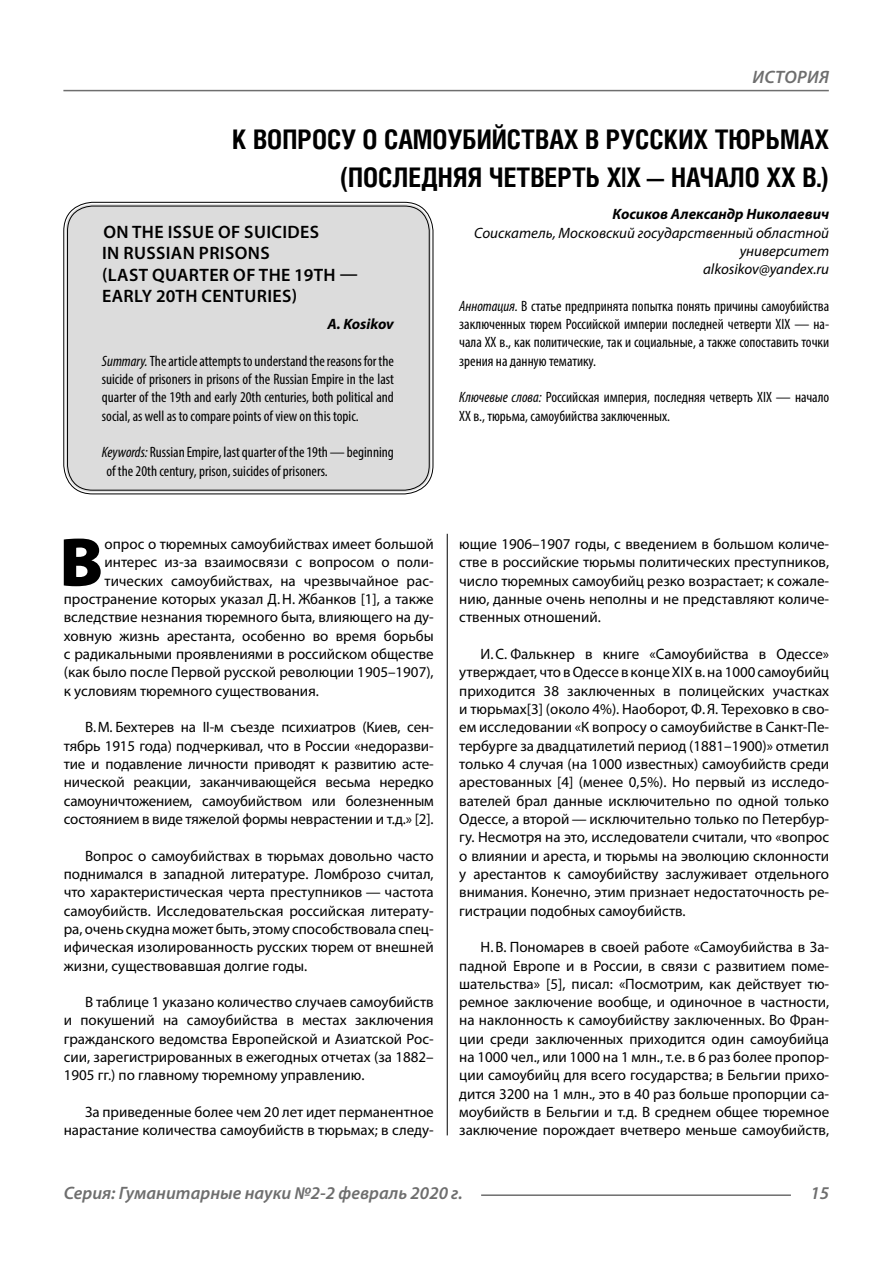
<style>
.page{position:relative;width:893px;height:1263px;background:#fff}
.page>*{position:absolute;margin:0;border:0;box-sizing:border-box;transform-origin:0 0}
.Bukvica{font:900 69.3px "Myriad Pro";color:#000}
.Header{font:700 27px/37.5px "Helios Cond C";color:#000;text-align:right}
.Header-eng{font:600 18px/21.6px "Myriad Pro";letter-spacing:.02em;color:#000}
.t1{font:italic 600 18px "Myriad Pro";color:#6e6e6e}
.Normal{font:15px/18.3px "Myriad Pro";color:#000;text-align:justify}
.Bukvica-2{font:15px "Myriad Pro";color:#000}
.Annotation-eng{font:condensed 15px/18.3px "Myriad Pro";color:#000;text-align:justify}
.Annotation-rus{font:condensed 15px/18.3px "Myriad Pro";color:#000;text-align:justify}
.Author-doc{font:italic 15px/18.3px "Myriad Pro";color:#000;text-align:right}
.Author{font:italic 700 15px "Myriad Pro";color:#000}
.Author-email{font:italic 15px "Myriad Pro";color:#000}
.Author-eng{font:italic 700 15px "Myriad Pro";letter-spacing:-.005em;color:#000}
.s1{font-style:italic}
</style>
<div class="page">
<hr style="left:447px;top:128px;width:1px;height:1007px;background:#000">
<div style="left:66px;top:204px;width:365px;height:288px;background:#dcdcdc;border-radius:27px"></div>
<div style="left:63px;top:202px;width:370px;height:292px;border:1px solid #000;border-radius:29px"></div>
<div style="left:67px;top:206px;width:363px;height:284px;border:1px solid #000;border-radius:25px"></div>
<hr style="left:63px;top:90px;width:766px;height:1px;background:#6e6e6e">
<hr style="left:481px;top:1194px;width:310px;height:2px;background:#6e6e6e">
<p class="t1" style="left:752px;top:66px;width:24px">История</p>
<p class="Header" style="left:232px;top:120px;width:599px">К ВОПРОСУ О САМОУБИЙСТВАХ В РУССКИХ ТЮРЬМАХ (ПОСЛЕДНЯЯ ЧЕТВЕРТЬ XIX — НАЧАЛО ХХ В.)</p>
<p class="Author" style="left:612px;top:204px;width:218px">Косиков Александр Николаевич</p>
<p class="Author-doc" style="left:474px;top:223px;width:357px">Соискатель, Московский государственный областной университет</p>
<p class="Author-email" style="left:703px;top:260px;width:128px">alkosikov@yandex.ru</p>
<p class="Annotation-rus" style="left:459px;top:296px;width:371px"><span class="s1">Аннотация.</span> В статье предпринята попытка понять причины самоубийства заключенных тюрем Российской империи последней четверти XIX — на&shy;чала ХХ в., как политические, так и социальные, а также сопоставить точки зрения на данную тематику.</p>
<p class="Annotation-rus" style="left:459px;top:388px;width:371px"><span class="s1">Ключевые слова:</span> Российская империя, последняя четверть XIX — начало<br>ХХ в., тюрьма, самоубийства заключенных.</p>
<p class="Header-eng" style="left:102px;top:220px;width:257px">ON THE ISSUE OF SUICIDES<br>IN RUSSIAN PRISONS<br>(LAST QUARTER OF THE 19TH —<br>EARLY 20TH CENTURIES)</p>
<p class="Author-eng" style="left:327px;top:314px;width:68px">A. Kosikov</p>
<p class="Annotation-eng" style="left:102px;top:351px;width:294px"><span class="s1">Summary.</span> The article attempts to understand the reasons for the suicide of prisoners in prisons of the Russian Empire in the last quarter of the 19th and early 20th centuries, both political and social, as well as to compare points of view on this topic.</p>
<p class="Annotation-eng" style="left:106px;top:443px;width:289px;text-indent:-4px"><span class="s1">Keywords:</span> Russian Empire, last quarter of the 19th — beginning of the 20th century, prison, suicides of prisoners.</p>
<p class="Bukvica" style="left:59px;top:516px;width:45px">В</p>
<p class="Bukvica-2" style="left:105px;top:535px;width:331px">опрос о тюремных самоубийствах имеет большой</p>
<p class="Bukvica-2" style="left:105px;top:553px;width:331px">интерес из-за взаимосвязи с вопросом о поли-</p>
<p class="Bukvica-2" style="left:105px;top:571px;width:331px">тических самоубийствах, на чрезвычайное рас-</p>
<p class="Bukvica-2" style="left:64px;top:590px;width:371px">пространение которых указал Д.Н. Жбанков [1], а также</p>
<p class="Bukvica-2" style="left:64px;top:608px;width:371px">вследствие незнания тюремного быта, влияющего на ду-</p>
<p class="Bukvica-2" style="left:64px;top:626px;width:371px">ховную жизнь арестанта, особенно во время борьбы</p>
<p class="Bukvica-2" style="left:64px;top:645px;width:371px">с радикальными проявлениями в российском обществе</p>
<p class="Bukvica-2" style="left:64px;top:663px;width:371px">(как было после Первой русской революции 1905–1907),</p>
<p class="Bukvica-2" style="left:64px;top:681px;width:257px">к условиям тюремного существования.</p>
<p class="Normal" style="left:64px;top:718px;width:371px;text-indent:21px">В.М. Бехтерев на II-м съезде психиатров (Киев, сен&shy;тябрь 1915 года) подчеркивал, что в России «недоразви&shy;тие и подавление личности приводят к развитию асте&shy;нической реакции, заканчивающейся весьма нередко самоуничтожением, самоубийством или болезненным состоянием в виде тяжелой формы неврастении и т.д.» [2].</p>
<p class="Normal" style="left:64px;top:846px;width:371px;text-indent:21px">Вопрос о самоубийствах в тюрьмах довольно часто поднимался в западной литературе. Ломброзо считал, что характеристическая черта преступников — частота самоубийств. Исследовательская российская литерату&shy;ра, очень скудна может быть, этому способствовала спец&shy;ифическая изолированность русских тюрем от внешней жизни, существовавшая долгие годы.</p>
<p class="Normal" style="left:64px;top:993px;width:371px;text-indent:21px">В таблице 1 указано количество случаев самоубийств и покушений на самоубийства в местах заключения гражданского ведомства Европейской и Азиатской Рос&shy;сии, зарегистрированных в ежегодных отчетах (за 1882– 1905 гг.) по главному тюремному управлению.</p>
<p class="Normal" style="left:64px;top:1103px;width:371px;text-align:right">За приведенные более чем 20 лет идет перманентное нарастание количества самоубийств в тюрьмах; в следу-</p>
<p class="Normal" style="left:459px;top:535px;width:371px">ющие 1906–1907 годы, с введением в большом количе&shy;стве в российские тюрьмы политических преступников, число тюремных самоубийц резко возрастает; к сожале&shy;нию, данные очень неполны и не представляют количе&shy;ственных отношений.</p>
<p class="Normal" style="left:459px;top:644px;width:371px;text-indent:21px">И.С. Фалькнер в книге «Самоубийства в Одессе» утверждает, что в Одессе в конце XIX в. на 1000 самоубийц приходится 38 заключенных в полицейских участках и тюрьмах[3] (около 4%). Наоборот, Ф.Я. Тереховко в сво&shy;ем исследовании «К вопросу о самоубийстве в Санкт-Пе&shy;тербурге за двадцатилетий период (1881–1900)» отметил только 4 случая (на 1000 известных) самоубийств среди арестованных [4] (менее 0,5%). Но первый из исследо&shy;вателей брал данные исключительно по одной только Одессе, а второй — исключительно только по Петербур&shy;гу. Несмотря на это, исследователи считали, что «вопрос о влиянии и ареста, и тюрьмы на эволюцию склонности у арестантов к самоубийству заслуживает отдельного внимания. Конечно, этим признает недостаточность ре&shy;гистрации подобных самоубийств.</p>
<p class="Normal" style="left:459px;top:938px;width:371px;text-indent:21px">Н.В. Пономарев в своей работе «Самоубийства в За&shy;падной Европе и в России, в связи с развитием поме&shy;шательства» [5], писал: «Посмотрим, как действует тю&shy;ремное заключение вообще, и одиночное в частности, на наклонность к самоубийству заключенных. Во Фран&shy;ции среди заключенных приходится один самоубийца на 1000 чел., или 1000 на 1 млн., т.е. в 6 раз более пропор&shy;ции самоубийц для всего государства; в Бельгии прихо&shy;дится 3200 на 1 млн., это в 40 раз больше пропорции са&shy;моубийств в Бельгии и т.д. В среднем общее тюремное заключение порождает вчетверо меньше самоубийств,</p>
<p class="t1" style="left:64px;top:1182px;width:400px">Серия: Гуманитарные науки №2-2 февраль 2020 г.</p>
<p class="t1" style="left:810px;top:1182px;width:20px">15</p>
</div>
